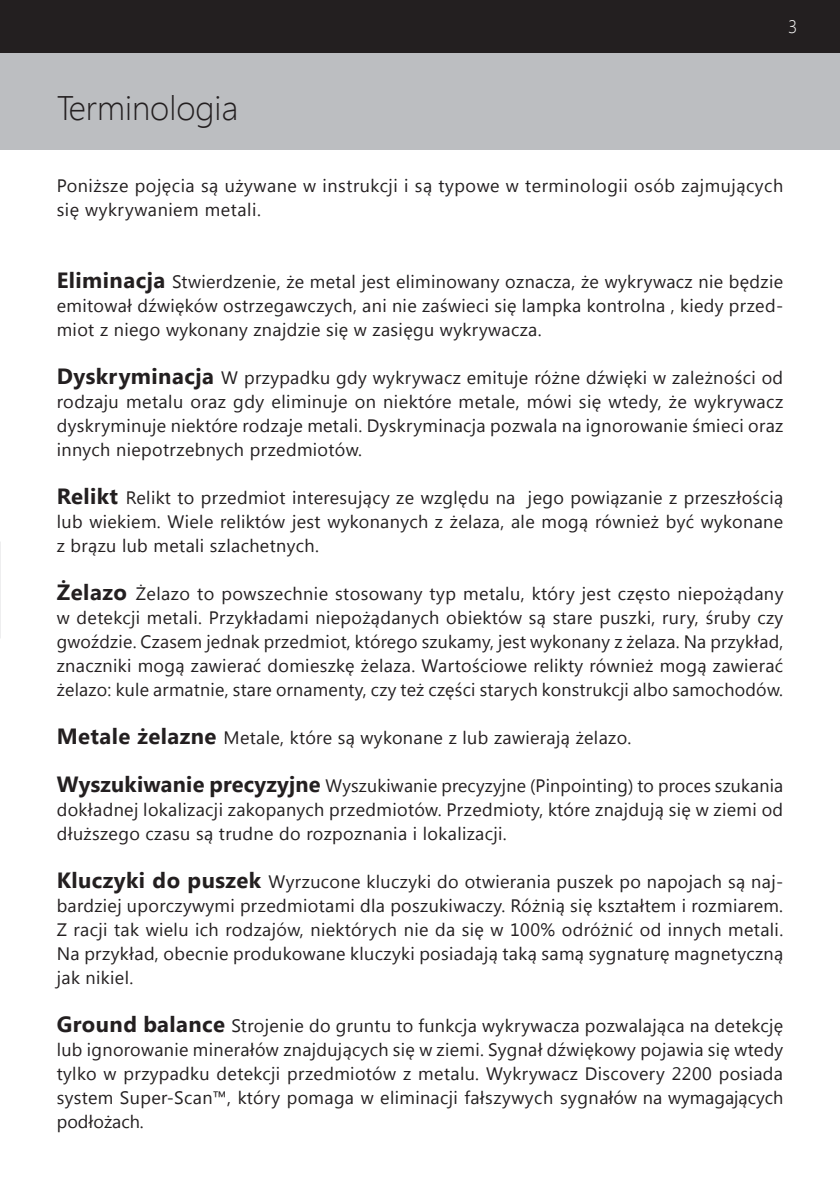
<style>
.page{position:relative;width:840px;height:1191px;background:#fff}
.page>*{position:absolute;margin:0;border:0;box-sizing:border-box;transform-origin:0 0}
.t1{font:300 34px "Segoe UI";color:#231f20}
.t2{font:18px/24px "Segoe UI";letter-spacing:.02em;color:#231f20;text-align:justify}
.t3{font:300 18px "Segoe UI";color:#fff}
.s1{font-weight:700;font-size:22px}
</style>
<div class="page">
<div style="left:0;top:0;width:839px;height:54px;background:#231f20"></div>
<div style="left:0;top:54px;width:839px;height:96px;background:#bcbec1"></div>
<p class="t1" style="left:57px;top:85px;width:183px">Terminologia</p>
<p class="t3" style="left:787px;top:14px;width:11px">3</p>
<p class="t2" style="left:57px;top:173px;width:727px">Poniższe pojęcia są używane w instrukcji i są typowe w terminologii osób zajmujących się wykrywaniem metali.</p>
<p class="t2" style="left:57px;top:269px;width:727px"><span class="s1">Eliminacja</span> Stwierdzenie, że metal jest eliminowany oznacza, że wykrywacz nie będzie emitował dźwięków ostrzegawczych, ani nie zaświeci się lampka kontrolna , kiedy przed&shy;miot z niego wykonany znajdzie się w zasięgu wykrywacza.</p>
<p class="t2" style="left:57px;top:365px;width:727px"><span class="s1">Dyskryminacja</span> W przypadku gdy wykrywacz emituje różne dźwięki w zależności od rodzaju metalu oraz gdy eliminuje on niektóre metale, mówi się wtedy, że wykrywacz dyskryminuje niektóre rodzaje metali. Dyskryminacja pozwala na ignorowanie śmieci oraz innych niepotrzebnych przedmiotów.</p>
<p class="t2" style="left:57px;top:485px;width:727px"><span class="s1">Relikt</span> Relikt to przedmiot interesujący ze względu na jego powiązanie z przeszłością lub wiekiem. Wiele reliktów jest wykonanych z żelaza, ale mogą również być wykonane z brązu lub metali szlachetnych.</p>
<p class="t2" style="left:57px;top:581px;width:727px"><span class="s1">Żelazo</span> Żelazo to powszechnie stosowany typ metalu, który jest często niepożądany w detekcji metali. Przykładami niepożądanych obiektów są stare puszki, rury, śruby czy gwoździe. Czasem jednak przedmiot, którego szukamy, jest wykonany z żelaza. Na przykład, znaczniki mogą zawierać domieszkę żelaza. Wartościowe relikty również mogą zawierać żelazo: kule armatnie, stare ornamenty, czy też części starych konstrukcji albo samochodów.</p>
<p class="t2" style="left:57px;top:725px;width:576px"><span class="s1">Metale żelazne</span> Metale, które są wykonane z lub zawierają żelazo.</p>
<p class="t2" style="left:57px;top:773px;width:727px"><span class="s1">Wyszukiwanie precyzyjne</span> Wyszukiwanie precyzyjne (Pinpointing) to proces szukania dokładnej lokalizacji zakopanych przedmiotów. Przedmioty, które znajdują się w ziemi od dłuższego czasu są trudne do rozpoznania i lokalizacji.</p>
<p class="t2" style="left:57px;top:869px;width:727px"><span class="s1">Kluczyki do puszek</span> Wyrzucone kluczyki do otwierania puszek po napojach są naj&shy;bardziej uporczywymi przedmiotami dla poszukiwaczy. Różnią się kształtem i rozmiarem.<br>Z racji tak wielu ich rodzajów, niektórych nie da się w 100% odróżnić od innych metali.<br>Na przykład, obecnie produkowane kluczyki posiadają taką samą sygnaturę magnetyczną jak nikiel.</p>
<p class="t2" style="left:57px;top:1013px;width:727px"><span class="s1">Ground balance</span> Strojenie do gruntu to funkcja wykrywacza pozwalająca na detekcję lub ignorowanie minerałów znajdujących się w ziemi. Sygnał dźwiękowy pojawia się wtedy tylko w przypadku detekcji przedmiotów z metalu. Wykrywacz Discovery 2200 posiada system Super-Scan™, który pomaga w eliminacji fałszywych sygnałów na wymagających podłożach.</p>
</div>
